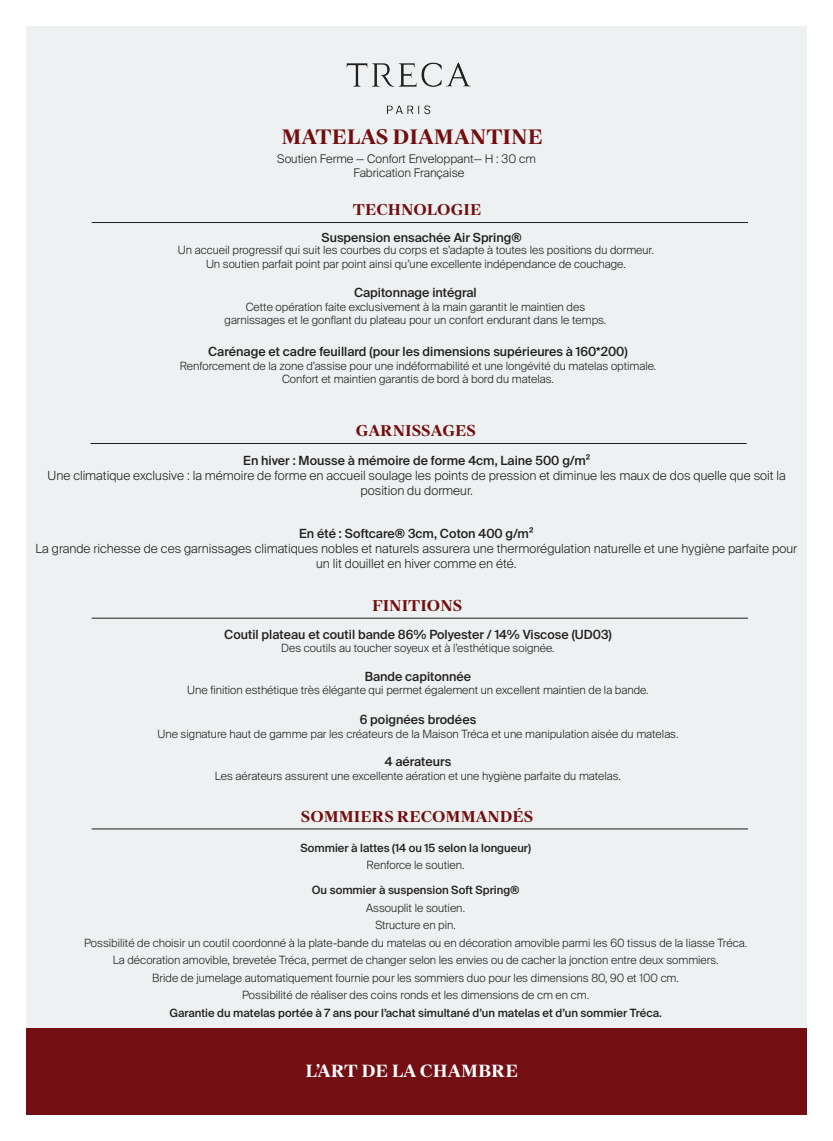
<style>
.page{position:relative;width:833px;height:1141px;background:#fff}
.page>*{position:absolute;margin:0;border:0;box-sizing:border-box;transform-origin:0 0}
.t1{font:700 20px "Suisse Works";color:#730e10}
.t2{font:700 16.88px "Suisse Works";color:#fff}
.t3{font:700 15px "Suisse Works";color:#730e10}
.t4{font:300 12.62px/15px "Suisse Intl";color:#231f20;text-align:center}
.t5{font:500 12.62px "Suisse Intl";color:#231f20}
.t6{font:500 12.5px "Suisse Intl";color:#231f20}
.t7{font:300 11.88px/14.2px "Suisse Intl";color:#231f20;text-align:center}
.t8{font:300 11.38px/17.5px "Suisse Intl";color:#231f20;text-align:center}
.t9{font:500 11.38px "Suisse Intl";color:#231f20}
</style>
<div class="page">
<div style="left:26px;top:26px;width:780px;height:1088px;background:#edf1f1"></div>
<div style="left:26px;top:1027px;width:780px;height:87px;background:#730e12"></div>
<hr style="left:92px;top:222px;width:655px;height:1px;background:#231f20">
<img style="left:346px;top:62px;width:125px;height:53px">
<hr style="left:90px;top:443px;width:656px;height:1px;background:#231f20">
<hr style="left:92px;top:617px;width:655px;height:1px;background:#231f20">
<hr style="left:92px;top:828px;width:655px;height:1px;background:#231f20">
<h1 class="t1" style="left:281px;top:125px;width:263px">MATELAS DIAMANTINE</h1>
<p class="t7" style="left:277px;top:151px;width:260px">Soutien Ferme — Confort Enveloppant— H : 30 cm<br>Fabrication Française</p>
<h3 class="t3" style="left:353px;top:201px;width:130px">TECHNOLOGIE</h3>
<p class="t6" style="left:321px;top:230px;width:201px">Suspension ensachée Air Spring®</p>
<p class="t8" style="left:178px;top:244px;width:477px;line-height:13.5px">Un accueil progressif qui suit les courbes du corps et s’adapte à toutes les positions du dormeur.<br>Un soutien parfait point par point ainsi qu’une excellente indépendance de couchage.</p>
<p class="t5" style="left:354px;top:285px;width:124px">Capitonnage intégral</p>
<p class="t8" style="left:224px;top:300px;width:383px;line-height:13.5px">Cette opération faite exclusivement à la main garantit le maintien des garnissages et le gonflant du plateau pour un confort endurant dans le temps.</p>
<p class="t5" style="left:208px;top:344px;width:420px">Carénage et cadre feuillard (pour les dimensions supérieures à 160*200)</p>
<p class="t8" style="left:179px;top:359px;width:478px;line-height:13.5px">Renforcement de la zone d’assise pour une indéformabilité et une longévité du matelas optimale.<br>Confort et maintien garantis de bord à bord du matelas.</p>
<h3 class="t3" style="left:355px;top:421px;width:122px">GARNISSAGES</h3>
<p class="t5" style="left:243px;top:453px;width:348px">En hiver : Mousse à mémoire de forme 4cm, Laine 500 g/m²</p>
<p class="t4" style="left:48px;top:467px;width:739px">Une climatique exclusive : la mémoire de forme en accueil soulage les points de pression et diminue les maux de dos quelle que soit la position du dormeur.</p>
<p class="t5" style="left:299px;top:526px;width:235px">En été : Softcare® 3cm, Coton 400 g/m²</p>
<p class="t4" style="left:35px;top:541px;width:762px">La grande richesse de ces garnissages climatiques nobles et naturels assurera une thermorégulation naturelle et une hygiène parfaite pour un lit douillet en hiver comme en été.</p>
<h3 class="t3" style="left:372px;top:596px;width:92px">FINITIONS</h3>
<p class="t5" style="left:224px;top:626px;width:389px">Coutil plateau et coutil bande 86% Polyester / 14% Viscose (UD03)</p>
<p class="t8" style="left:281px;top:639px;width:275px">Des coutils au toucher soyeux et à l’esthétique soignée.</p>
<p class="t5" style="left:364px;top:668px;width:108px">Bande capitonnée</p>
<p class="t8" style="left:187px;top:681px;width:462px">Une finition esthétique très élégante qui permet également un excellent maintien de la bande.</p>
<p class="t5" style="left:359px;top:712px;width:118px">6 poignées brodées</p>
<p class="t8" style="left:157px;top:724px;width:522px">Une signature haut de gamme par les créateurs de la Maison Tréca et une manipulation aisée du matelas.</p>
<p class="t5" style="left:384px;top:754px;width:68px">4 aérateurs</p>
<p class="t8" style="left:215px;top:766px;width:407px">Les aérateurs assurent une excellente aération et une hygiène parfaite du matelas.</p>
<h3 class="t3" style="left:301px;top:807px;width:234px">SOMMIERS RECOMMANDÉS</h3>
<p class="t9" style="left:300px;top:841px;width:232px">Sommier à lattes (14 ou 15 selon la longueur)</p>
<p class="t8" style="left:366px;top:856px;width:99px">Renforce le soutien.</p>
<p class="t9" style="left:311px;top:883px;width:209px">Ou sommier à suspension Soft Spring®</p>
<p class="t8" style="left:84px;top:899px;width:664px">Assouplit le soutien.<br>Structure en pin.<br>Possibilité de choisir un coutil coordonné à la plate-bande du matelas ou en décoration amovible parmi les 60 tissus de la liasse Tréca.<br>La décoration amovible, brevetée Tréca, permet de changer selon les envies ou de cacher la jonction entre deux sommiers.<br>Bride de jumelage automatiquement fournie pour les sommiers duo pour les dimensions 80, 90 et 100 cm.<br>Possibilité de réaliser des coins ronds et les dimensions de cm en cm.</p>
<p class="t9" style="left:169px;top:1006px;width:493px">Garantie du matelas portée à 7 ans pour l’achat simultané d’un matelas et d’un sommier Tréca.</p>
<h2 class="t2" style="left:305px;top:1060px;width:214px">L’ART DE LA CHAMBRE</h2>
</div>
